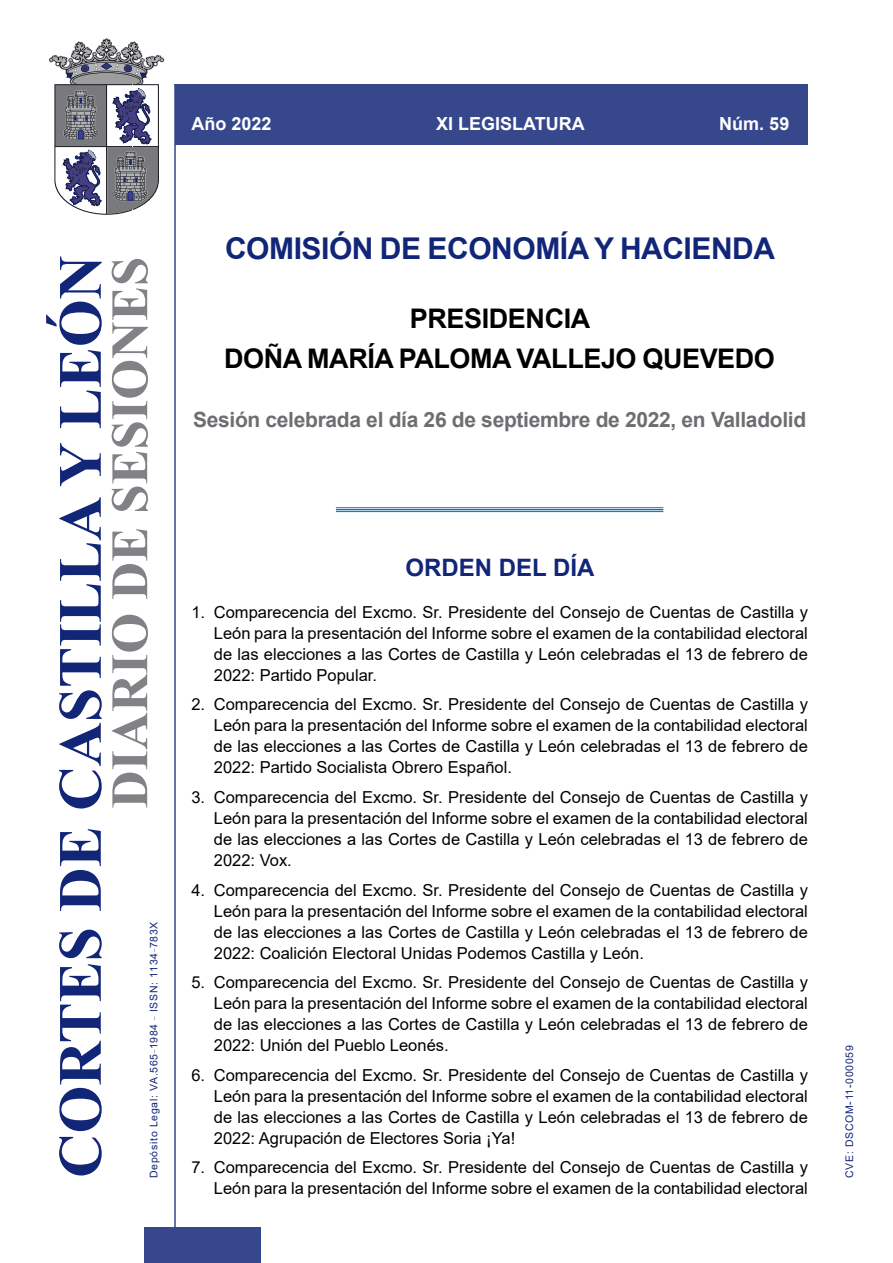
<style>
.page{position:relative;width:893px;height:1263px;background:#fff}
.page>*{position:absolute;margin:0;border:0;box-sizing:border-box;transform-origin:0 0}
.SesionComision{font:700 30px "Arial";letter-spacing:-.015em;color:#122678}
.PresidenteComision{font:700 27px "Arial";letter-spacing:-.015em;color:#000}
.PresidenciaComision{font:700 27px "Arial";letter-spacing:-.015em;color:#000}
.OrdenDiaTitulo{font:700 24px "Arial";color:#122678}
.Celebracion{font:700 21px "Arial";letter-spacing:-.015em;color:#6d6e71}
.Numero{font:700 18px "Arial";color:#fff}
.OrdenDiaPUnto{font:16.5px/21px "Arial";color:#000;text-align:justify}
.t1{font:10.5px "Arial";letter-spacing:.065em;color:#122678}
</style>
<div class="page">
<hr style="left:174px;top:84px;width:2px;height:1179px;background:#36478c">
<div style="left:144px;top:1227px;width:117px;height:36px;background:#36478c"></div>
<hr style="left:174px;top:84px;width:634px;height:1px;background:#36478c">
<div style="left:175px;top:85px;width:633px;height:60px;background:#36478c"></div>
<svg style="left:49px;top:38px;width:115px;height:177px"></svg>
<hr style="left:336px;top:507px;width:327px;height:1px;background:#0072bc">
<hr style="left:336px;top:509px;width:327px;height:1px;background:#0072bc">
<hr style="left:336px;top:511px;width:327px;height:1px;background:#0072bc">
<svg style="left:46px;top:256px;width:56px;height:919px"></svg>
<svg style="left:112px;top:259px;width:36px;height:549px"></svg>
<p class="Numero" style="left:191px;top:111px;width:82px">Año 2022</p>
<p class="Numero" style="left:436px;top:111px;width:150px">XI LEGISLATURA</p>
<p class="Numero" style="left:719px;top:111px;width:72px">Núm. 59</p>
<p class="SesionComision" style="left:225px;top:227px;width:552px">COMISIÓN DE ECONOMÍA Y HACIENDA</p>
<p class="PresidenciaComision" style="left:410px;top:300px;width:182px">PRESIDENCIA</p>
<p class="PresidenteComision" style="left:224px;top:339px;width:552px">DOÑA MARÍA PALOMA VALLEJO QUEVEDO</p>
<p class="Celebracion" style="left:193px;top:405px;width:615px">Sesión celebrada el día 26 de septiembre de 2022, en Valladolid</p>
<p class="t1" style="left:146px;top:1178px;width:258px;rotate:-90deg">Depósito Legal: VA.565<sup>_</sup>1984 <sup>_</sup> ISSN: 1134<sup>_</sup>783X</p>
<p class="OrdenDiaTitulo" style="left:406px;top:550px;width:190px">ORDEN DEL DÍA</p>
<p class="OrdenDiaPUnto" style="left:214px;top:601px;width:596px;text-indent:-22px">1. Comparecencia del Excmo. Sr. Presidente del Consejo de Cuentas de Castilla y León para la presentación del Informe sobre el examen de la contabilidad electoral de las elecciones a las Cortes de Castilla y León celebradas el 13 de febrero de 2022: Partido Popular.</p>
<p class="OrdenDiaPUnto" style="left:214px;top:694px;width:596px;text-indent:-22px">2. Comparecencia del Excmo. Sr. Presidente del Consejo de Cuentas de Castilla y León para la presentación del Informe sobre el examen de la contabilidad electoral de las elecciones a las Cortes de Castilla y León celebradas el 13 de febrero de 2022: Partido Socialista Obrero Español.</p>
<p class="OrdenDiaPUnto" style="left:214px;top:786px;width:596px;text-indent:-22px">3. Comparecencia del Excmo. Sr. Presidente del Consejo de Cuentas de Castilla y León para la presentación del Informe sobre el examen de la contabilidad electoral de las elecciones a las Cortes de Castilla y León celebradas el 13 de febrero de 2022: Vox.</p>
<p class="OrdenDiaPUnto" style="left:214px;top:879px;width:596px;text-indent:-22px">4. Comparecencia del Excmo. Sr. Presidente del Consejo de Cuentas de Castilla y León para la presentación del Informe sobre el examen de la contabilidad electoral de las elecciones a las Cortes de Castilla y León celebradas el 13 de febrero de 2022: Coalición Electoral Unidas Podemos Castilla y León.</p>
<p class="OrdenDiaPUnto" style="left:214px;top:972px;width:596px;text-indent:-22px">5. Comparecencia del Excmo. Sr. Presidente del Consejo de Cuentas de Castilla y León para la presentación del Informe sobre el examen de la contabilidad electoral de las elecciones a las Cortes de Castilla y León celebradas el 13 de febrero de 2022: Unión del Pueblo Leonés.</p>
<p class="OrdenDiaPUnto" style="left:214px;top:1064px;width:596px;text-indent:-22px">6. Comparecencia del Excmo. Sr. Presidente del Consejo de Cuentas de Castilla y León para la presentación del Informe sobre el examen de la contabilidad electoral de las elecciones a las Cortes de Castilla y León celebradas el 13 de febrero de 2022: Agrupación de Electores Soria ¡Ya!</p>
<p class="OrdenDiaPUnto" style="left:191px;top:1157px;width:618px;text-align:right">7. Comparecencia del Excmo. Sr. Presidente del Consejo de Cuentas de Castilla y<br>León para la presentación del Informe sobre el examen de la contabilidad electoral</p>
<p class="t1" style="left:842px;top:1178px;width:134px;rotate:-90deg">CVE: DSCOM-11-000059</p>
</div>
